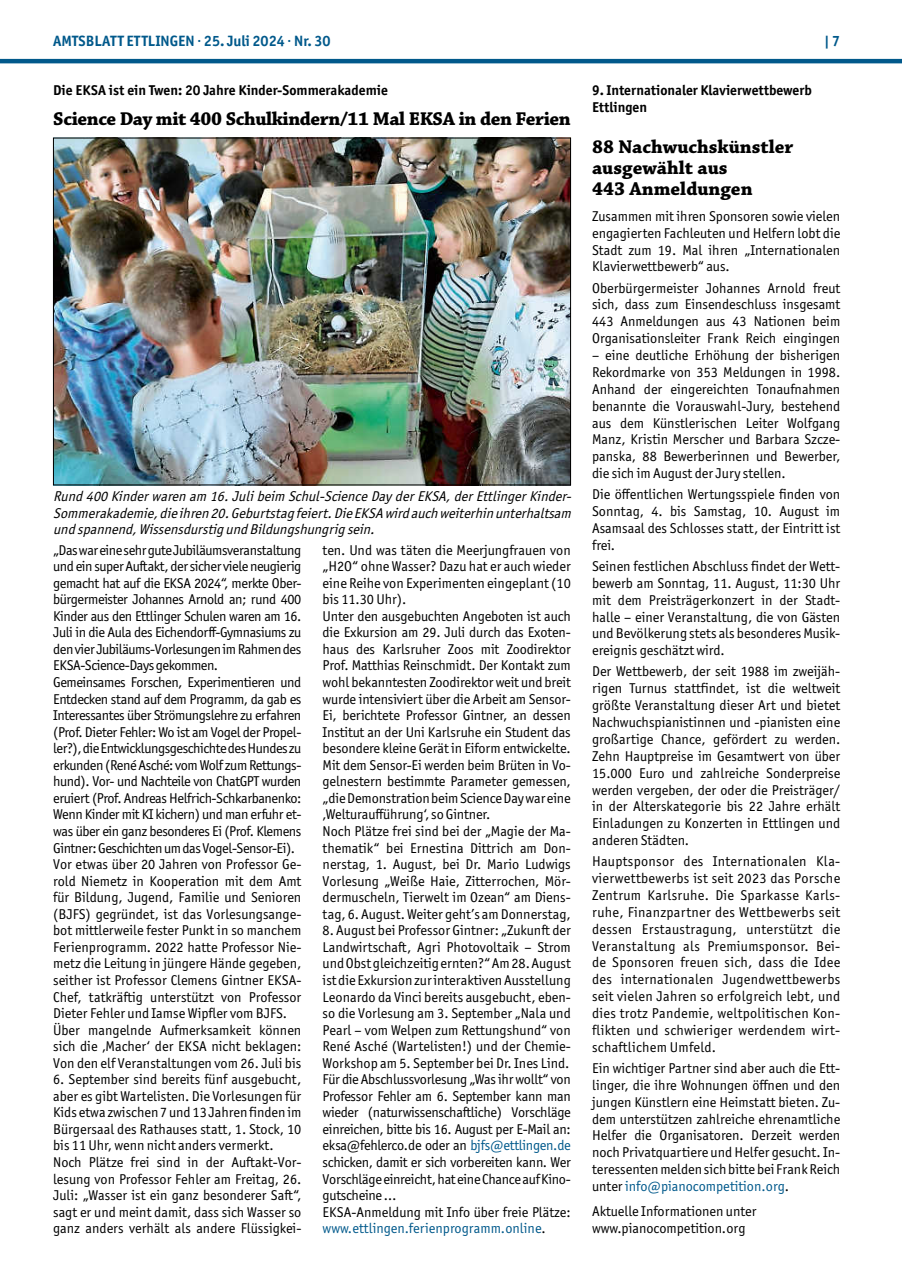
<style>
.page{position:relative;width:902px;height:1280px;background:#fff}
.page>*{position:absolute;margin:0;border:0;box-sizing:border-box;transform-origin:0 0}
.t1{font:700 19.5px/21.3px "Chaparral Pro";letter-spacing:-.005em;color:#000}
.t2{font:700 15px "Officina Sans ITC Pro";color:#01598b}
.t3{font:14.25px/16.8px "Officina Sans ITC Pro";color:#000;text-align:justify}
.t4{font:14.25px/16.5px "Officina Sans ITC Pro";letter-spacing:-.03em;color:#000}
.t5{font:italic 14.25px/16.5px "Officina Sans ITC Pro";color:#000;text-align:justify}
.t6{font:700 14.25px/16.8px "Officina Sans ITC Pro";color:#000}
.s1{color:#01598b}
</style>
<div class="page">
<hr style="left:0;top:59px;width:901px;height:4px;background:#01598b">
<img style="left:55px;top:140px;width:513px;height:343px">
<p class="t2" style="left:53px;top:31px;width:279px">AMTSBLATT ETTLINGEN · 25. Juli 2024 · Nr. 30</p>
<p class="t2" style="left:824px;top:31px;width:18px">| 7</p>
<p class="t6" style="left:53px;top:82px;width:336px">Die EKSA ist ein Twen: 20 Jahre Kinder-Sommerakademie</p>
<h1 class="t1" style="left:53px;top:109px;width:519px">Science Day mit 400 Schulkindern/11 Mal EKSA in den Ferien</h1>
<p class="t6" style="left:592px;top:82px;width:221px">9. Internationaler Klavierwettbewerb<br>Ettlingen</p>
<h1 class="t1" style="left:592px;top:137px;width:203px">88 Nachwuchskünstler ausgewählt aus<br>443 Anmeldungen</h1>
<p class="t3" style="left:592px;top:208px;width:250px">Zusammen mit ihren Sponsoren sowie vielen engagierten Fachleuten und Helfern lobt die Stadt zum 19. Mal ihren „Internationalen Klavierwettbewerb“ aus.</p>
<p class="t3" style="left:592px;top:279px;width:250px">Oberbürgermeister Johannes Arnold freut sich, dass zum Einsendeschluss insgesamt 443 Anmeldungen aus 43 Nationen beim Organisationsleiter Frank Reich eingingen</p>
<p class="t3" style="left:592px;top:347px;width:250px">– eine deutliche Erhöhung der bisherigen Rekordmarke von 353 Meldungen in 1998.<br>Anhand der eingereichten Tonaufnahmen benannte die Vorauswahl-Jury, bestehend aus dem Künstlerischen Leiter Wolfgang Manz, Kristin Merscher und Barbara Szcze&shy;panska, 88 Bewerberinnen und Bewerber, die sich im August der Jury stellen.</p>
<p class="t3" style="left:592px;top:486px;width:250px">Die öffentlichen Wertungsspiele finden von Sonntag, 4. bis Samstag, 10. August im Asamsaal des Schlosses statt, der Eintritt ist frei.</p>
<p class="t3" style="left:592px;top:558px;width:250px">Seinen festlichen Abschluss findet der Wett&shy;bewerb am Sonntag, 11. August, 11:30 Uhr mit dem Preisträgerkonzert in der Stadt&shy;halle – einer Veranstaltung, die von Gästen und Bevölkerung stets als besonderes Musik&shy;ereignis geschätzt wird.</p>
<p class="t3" style="left:592px;top:663px;width:250px">Der Wettbewerb, der seit 1988 im zweijäh&shy;rigen Turnus stattfindet, ist die weltweit größte Veranstaltung dieser Art und bietet Nachwuchspianistinnen und -pianisten eine großartige Chance, gefördert zu werden.<br>Zehn Hauptpreise im Gesamtwert von über 15.000 Euro und zahlreiche Sonderpreise werden vergeben, der oder die Preisträger/ in der Alterskategorie bis 22 Jahre erhält Einladungen zu Konzerten in Ettlingen und anderen Städten.</p>
<p class="t3" style="left:592px;top:853px;width:250px">Hauptsponsor des Internationalen Kla&shy;vierwettbewerbs ist seit 2023 das Porsche Zentrum Karlsruhe. Die Sparkasse Karls&shy;ruhe, Finanzpartner des Wettbewerbs seit dessen Erstaustragung, unterstützt die Veranstaltung als Premiumsponsor. Bei&shy;de Sponsoren freuen sich, dass die Idee des internationalen Jugendwettbewerbs seit vielen Jahren so erfolgreich lebt, und dies trotz Pandemie, weltpolitischen Kon&shy;flikten und schwieriger werdendem wirt&shy;schaftlichem Umfeld.</p>
<p class="t3" style="left:592px;top:1060px;width:250px">Ein wichtiger Partner sind aber auch die Ett&shy;linger, die ihre Wohnungen öffnen und den jungen Künstlern eine Heimstatt bieten. Zu&shy;dem unterstützen zahlreiche ehrenamtliche Helfer die Organisatoren. Derzeit werden noch Privatquartiere und Helfer gesucht. In&shy;teressenten melden sich bitte bei Frank Reich unter <span class="s1">info@pianocompetition.org</span>.</p>
<p class="t3" style="left:592px;top:1203px;width:166px">Aktuelle Informationen unter www.pianocompetition.org</p>
<p class="t5" style="left:53px;top:488px;width:523px">Rund400Kinderwaren am 16.Julibeim Schul-ScienceDay derEKSA,derEttlingerKinder-Sommerakademie,dieihren 20.Geburtstagfeiert.DieEKSA wirdauch weiterhin unterhaltsam undspannend,WissensdurstigundBildungshungrigsein.</p>
<p class="t4" style="left:53px;top:541px;width:250px">„Das war eine sehr gute Jubiläumsveranstaltung und ein super Auftakt, der sicher viele neugierig gemacht hat auf die EKSA 2024“, merkte Ober&shy;bürgermeister Johannes Arnold an; rund 400<br>Kinder aus den Ettlinger Schulen waren am 16.<br>Juli in die Aula des Eichendorff-Gymnasiums zu den vier Jubiläums-Vorlesungen im Rahmen des EKSA-Science-Days gekommen.<br>Gemeinsames Forschen, Experimentieren und Entdecken stand auf dem Programm, da gab es Interessantes über Strömungslehre zu erfahren (Prof. Dieter Fehler: Wo ist am Vogel der Propel&shy;ler?), die Entwicklungsgeschichte des Hundes zu erkunden (René Asché: vom Wolf zum Rettungs&shy;hund). Vor- und Nachteile von ChatGPT wurden eruiert (Prof. Andreas Helfrich-Schkarbanenko:<br>Wenn Kinder mit KI kichern) und man erfuhr et&shy;was über ein ganz besonderes Ei (Prof. Klemens Gintner: Geschichten um das Vogel-Sensor-Ei).<br>Vor etwas über 20 Jahren von Professor Ge&shy;rold Niemetz in Kooperation mit dem Amt für Bildung, Jugend, Familie und Senioren (BJFS) gegründet, ist das Vorlesungsange&shy;bot mittlerweile fester Punkt in so manchem Ferienprogramm. 2022 hatte Professor Nie&shy;metz die Leitung in jüngere Hände gegeben, seither ist Professor Clemens Gintner EKSA-Chef, tatkräftig unterstützt von Professor Dieter Fehler und Iamse Wipfler vom BJFS.<br>Über mangelnde Aufmerksamkeit können sich die ‚Macher‘ der EKSA nicht beklagen:<br>Von den elf Veranstaltungen vom 26. Juli bis</p>
<p class="t3" style="left:53px;top:1071px;width:250px;text-align:left">6. September sind bereits fünf ausgebucht, aber es gibt Wartelisten. Die Vorlesungen für Kids etwa zwischen 7 und 13 Jahren finden im Bürgersaal des Rathauses statt, 1. Stock, 10 bis 11 Uhr, wenn nicht anders vermerkt.<br>Noch Plätze frei sind in der Auftakt-Vor&shy;lesung von Professor Fehler am Freitag, 26.<br>Juli: „Wasser ist ein ganz besonderer Saft“, sagt er und meint damit, dass sich Wasser so ganz anders verhält als andere Flüssigkei-</p>
<p class="t3" style="left:322px;top:541px;width:250px;text-align:left">ten. Und was täten die Meerjungfrauen von „H2O“ ohne Wasser? Dazu hat er auch wieder eine Reihe von Experimenten eingeplant (10 bis 11.30 Uhr).<br>Unter den ausgebuchten Angeboten ist auch die Exkursion am 29. Juli durch das Exoten&shy;haus des Karlsruher Zoos mit Zoodirektor Prof. Matthias Reinschmidt. Der Kontakt zum wohl bekanntesten Zoodirektor weit und breit wurde intensiviert über die Arbeit am Sensor-Ei, berichtete Professor Gintner, an dessen Institut an der Uni Karlsruhe ein Student das besondere kleine Gerät in Eiform entwickelte.<br>Mit dem Sensor-Ei werden beim Brüten in Vo&shy;gelnestern bestimmte Parameter gemessen, „die Demonstration beim Science Day war eine ‚Welturaufführung‘, so Gintner.<br>Noch Plätze frei sind bei der „Magie der Ma&shy;thematik“ bei Ernestina Dittrich am Don&shy;nerstag, 1. August, bei Dr. Mario Ludwigs Vorlesung „Weiße Haie, Zitterrochen, Mör&shy;dermuscheln, Tierwelt im Ozean“ am Diens&shy;tag, 6. August. Weiter geht’s am Donnerstag,</p>
<p class="t3" style="left:322px;top:922px;width:250px;text-align:left">8. August bei Professor Gintner: „Zukunft der Landwirtschaft, Agri Photovoltaik – Strom und Obst gleichzeitig ernten?“ Am 28. August ist die Exkursion zur interaktiven Ausstellung Leonardo da Vinci bereits ausgebucht, eben&shy;so die Vorlesung am 3. September „Nala und Pearl – vom Welpen zum Rettungshund“ von René Asché (Wartelisten!) und der Chemie-Workshop am 5. September bei Dr. Ines Lind.<br>Für die Abschlussvorlesung „Was ihr wollt“ von Professor Fehler am 6. September kann man wieder (naturwissenschaftliche) Vorschläge einreichen, bitte bis 16. August per E-Mail an: eksa@fehlerco.de oder an <span class="s1">bjfs@ettlingen.de </span>schicken, damit er sich vorbereiten kann. Wer Vorschläge einreicht, hat eine Chance auf Kino&shy;gutscheine …<br>EKSA-Anmeldung mit Info über freie Plätze: <span class="s1">www.ettlingen.ferienprogramm.online</span>.</p>
</div>
